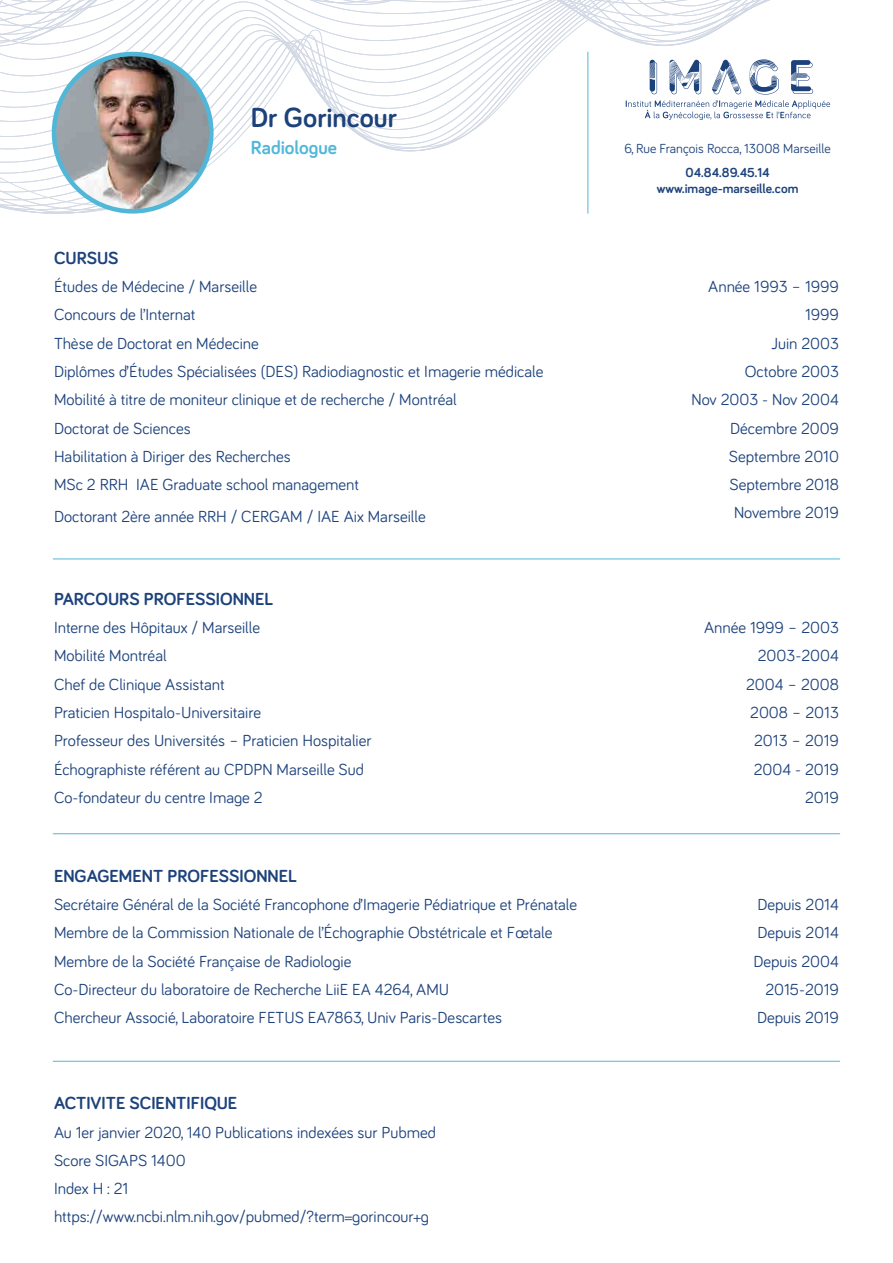
<style>
.page{position:relative;width:893px;height:1263px;background:#fff}
.page>*{position:absolute;margin:0;border:0;box-sizing:border-box;transform-origin:0 0}
.t1{font:700 28.5px "Bariol";color:#1d427b}
.t2{font:700 19.5px "Bariol";color:#51b7d9}
.t3{font:700 18px "Bariol";color:#1d427b}
.t4{font:16.5px/28.3px "Bariol";color:#1d427b}
.t5{font:700 13.5px/16.2px "Bariol";color:#1d427b;text-align:center}
.t6{font:13.5px "Bariol";color:#1d427b}
</style>
<div class="page">
<svg style="left:0;top:53px;width:831px;height:91px"></svg>
<svg style="left:75px;top:49px;width:514px;height:4px"></svg>
<svg style="left:0;top:0;width:770px;height:49px"></svg>
<svg style="left:626px;top:59px;width:204px;height:61px"></svg>
<img style="left:54px;top:54px;width:157px;height:157px;border-radius:79px">
<div style="left:52px;top:52px;width:162px;height:162px;border:4px solid #51b7d9;border-radius:50%"></div>
<hr style="left:587px;top:52px;width:1px;height:162px;background:#51b7d9">
<hr style="left:53px;top:558px;width:787px;height:1px;background:#51b7d9">
<hr style="left:53px;top:833px;width:787px;height:1px;background:#51b7d9">
<hr style="left:53px;top:1061px;width:787px;height:1px;background:#51b7d9">
<h1 class="t1" style="left:251px;top:98px;width:148px">Dr Gorincour</h1>
<p class="t2" style="left:251px;top:135px;width:88px">Radiologue</p>
<p class="t3" style="left:54px;top:245px;width:66px">CURSUS</p>
<p class="t4" style="left:54px;top:272px;width:491px">Études de Médecine / Marseille<br>Concours de l’Internat<br>Thèse de Doctorat en Médecine<br>Diplômes d’Études Spécialisées (DES) Radiodiagnostic et Imagerie médicale Mobilité à titre de moniteur clinique et de recherche / Montréal<br>Doctorat de Sciences<br>Habilitation à Diriger des Recherches<br>MSc 2 RRH IAE Graduate school management</p>
<p class="t4" style="left:54px;top:501px;width:373px">Doctorant 2ère année RRH / CERGAM / IAE Aix Marseille</p>
<p class="t3" style="left:54px;top:586px;width:221px">PARCOURS PROFESSIONNEL</p>
<p class="t4" style="left:54px;top:613px;width:319px">Interne des Hôpitaux / Marseille<br>Mobilité Montréal<br>Chef de Clinique Assistant<br>Praticien Hospitalo-Universitaire<br>Professeur des Universités – Praticien Hospitalier Échographiste référent au CPDPN Marseille Sud Co-fondateur du centre Image 2</p>
<p class="t3" style="left:54px;top:863px;width:245px">ENGAGEMENT PROFESSIONNEL</p>
<p class="t4" style="left:54px;top:889px;width:525px">Secrétaire Général de la Société Francophone d’Imagerie Pédiatrique et Prénatale Membre de la Commission Nationale de l’Échographie Obstétricale et Fœtale Membre de la Société Française de Radiologie<br>Co-Directeur du laboratoire de Recherche LiiE EA 4264, AMU<br>Chercheur Associé, Laboratoire FETUS EA7863, Univ Paris-Descartes</p>
<p class="t3" style="left:54px;top:1091px;width:185px">ACTIVITE SCIENTIFIQUE</p>
<p class="t4" style="left:54px;top:1117px;width:384px">Au 1er janvier 2020, 140 Publications indexées sur Pubmed Score SIGAPS 1400<br>Index H : 21 https://www.ncbi.nlm.nih.gov/pubmed/?term=gorincour+g</p>
<p class="t6" style="left:625px;top:139px;width:208px">6, Rue François Rocca, 13008 Marseille</p>
<p class="t5" style="left:657px;top:164px;width:143px">04.84.89.45.14 www.image-marseille.com</p>
<p class="t4" style="left:691px;top:272px;width:149px;text-align:right">Année 1993 – 1999<br>1999<br>Juin 2003<br>Octobre 2003<br>Nov 2003 - Nov 2004<br>Décembre 2009<br>Septembre 2010<br>Septembre 2018<br>Novembre 2019</p>
<p class="t4" style="left:704px;top:612px;width:136px;text-align:right">Année 1999 – 2003<br>2003-2004<br>2004 – 2008<br>2008 – 2013<br>2013 – 2019<br>2004 - 2019<br>2019</p>
<p class="t4" style="left:753px;top:889px;width:87px;text-align:right">Depuis 2014<br>Depuis 2014<br>Depuis 2004<br>2015-2019<br>Depuis 2019</p>
</div>
